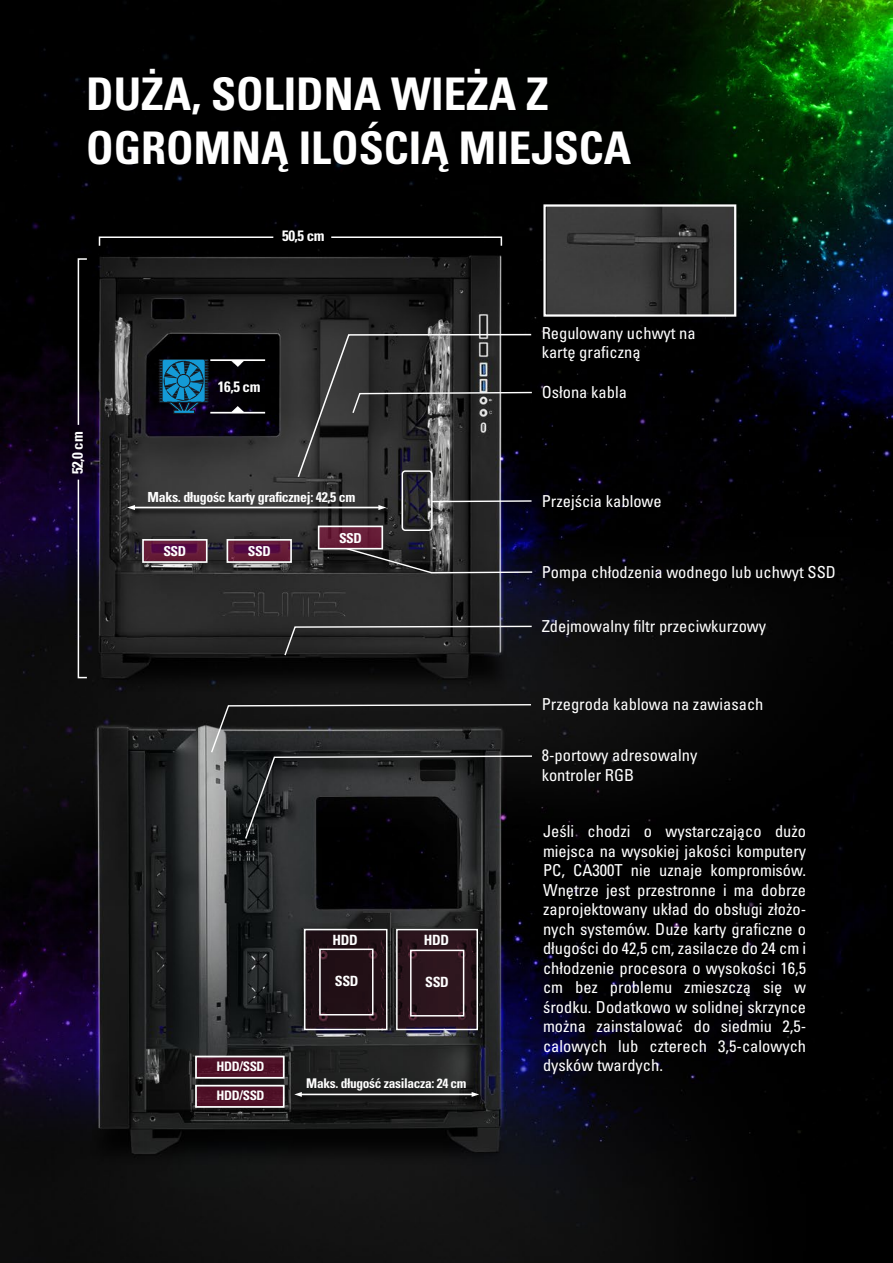
<style>
.page{position:relative;width:893px;height:1263px;background:#fff}
.page>*{position:absolute;margin:0;border:0;box-sizing:border-box;transform-origin:0 0}
.t1{font:45px/54px "Univers LTCYR 67 Bold Cond";color:#fff}
.t2{font:condensed 16.5px/19.5px "Univers LTCYR 57";color:#fff}
.t3{font:15px "Univers LTCYR 67 Bold Cond";letter-spacing:-.025em;color:#fff}
.t4{font:14.1px "Univers LTCYR 67 Bold Cond";letter-spacing:-.025em;color:#fff}
.t5{font:13.95px "Univers LTCYR 67 Bold Cond";letter-spacing:-.025em;color:#fff}
.t6{font:13.65px "Univers LTCYR 67 Bold Cond";letter-spacing:-.025em;color:#fff}
.t7{font:13.35px "Univers LTCYR 67 Bold Cond";letter-spacing:-.025em;color:#fff}
.t8{font:13.05px "Univers LTCYR 67 Bold Cond";letter-spacing:-.025em;color:#fff}
</style>
<div class="page">
<img style="left:0;top:0;width:892px;height:1263px">
<svg style="left:330px;top:236px;width:173px;height:11px"></svg>
<svg style="left:98px;top:236px;width:177px;height:11px"></svg>
<svg style="left:77px;top:257px;width:11px;height:169px"></svg>
<svg style="left:77px;top:478px;width:11px;height:201px"></svg>
<svg style="left:145px;top:542px;width:59px;height:18px"></svg>
<div style="left:142px;top:539px;width:65px;height:24px;border:2px solid #fff"></div>
<svg style="left:230px;top:542px;width:59px;height:18px"></svg>
<div style="left:227px;top:539px;width:65px;height:24px;border:2px solid #fff"></div>
<div style="left:318px;top:526px;width:65px;height:23px;background:#681f39"></div>
<div style="left:318px;top:526px;width:65px;height:23px;border:2px solid #fff"></div>
<img style="left:119px;top:500px;width:282px;height:21px">
<svg style="left:127px;top:505px;width:259px;height:5px"></svg>
<div style="left:159px;top:400px;width:49px;height:2px;border:1px solid #1a171b"></div>
<div style="left:159px;top:398px;width:49px;height:2px;border:1px solid #1a171b"></div>
<div style="left:159px;top:395px;width:49px;height:2px;border:1px solid #1a171b"></div>
<div style="left:159px;top:392px;width:49px;height:2px;border:1px solid #1a171b"></div>
<div style="left:159px;top:389px;width:49px;height:2px;border:1px solid #1a171b"></div>
<div style="left:159px;top:387px;width:49px;height:2px;border:1px solid #1a171b"></div>
<div style="left:159px;top:384px;width:49px;height:2px;border:1px solid #1a171b"></div>
<div style="left:159px;top:381px;width:49px;height:2px;border:1px solid #1a171b"></div>
<div style="left:159px;top:379px;width:49px;height:1px;border:1px solid #1a171b"></div>
<div style="left:159px;top:376px;width:49px;height:2px;border:1px solid #1a171b"></div>
<div style="left:159px;top:373px;width:49px;height:2px;border:1px solid #1a171b"></div>
<div style="left:159px;top:370px;width:49px;height:2px;border:1px solid #1a171b"></div>
<div style="left:159px;top:368px;width:49px;height:1px;border:1px solid #1a171b"></div>
<div style="left:159px;top:365px;width:49px;height:2px;border:1px solid #1a171b"></div>
<div style="left:159px;top:362px;width:49px;height:2px;border:1px solid #1a171b"></div>
<div style="left:159px;top:359px;width:49px;height:2px;border:1px solid #1a171b"></div>
<svg style="left:162px;top:359px;width:43px;height:55px"></svg>
<div style="left:177px;top:374px;width:13px;height:13px;background:#149ad6;border-radius:50%"></div>
<div style="left:177px;top:374px;width:13px;height:13px;border:1px solid #1a171b;border-radius:50%"></div>
<hr style="left:210px;top:359px;width:55px;height:2px;background:#fff">
<svg style="left:231px;top:361px;width:14px;height:6px"></svg>
<hr style="left:210px;top:412px;width:55px;height:1px;background:#fff">
<svg style="left:231px;top:406px;width:14px;height:6px"></svg>
<svg style="left:283px;top:625px;width:250px;height:32px"></svg>
<svg style="left:210px;top:703px;width:323px;height:137px"></svg>
<svg style="left:296px;top:333px;width:237px;height:146px"></svg>
<svg style="left:433px;top:500px;width:100px;height:3px"></svg>
<svg style="left:345px;top:547px;width:189px;height:27px"></svg>
<div style="left:543px;top:204px;width:193px;height:113px;border:2px solid #fff"></div>
<div style="left:402px;top:470px;width:31px;height:61px;border:2px solid #fff;border-radius:3px"></div>
<img style="left:286px;top:1087px;width:207px;height:21px">
<svg style="left:294px;top:1092px;width:185px;height:5px"></svg>
<div style="left:195px;top:1056px;width:90px;height:22px;background:#4d0f25"></div>
<div style="left:195px;top:1056px;width:90px;height:22px;border:2px solid #fff"></div>
<div style="left:195px;top:1085px;width:90px;height:23px;background:#4e1026"></div>
<div style="left:195px;top:1085px;width:90px;height:23px;border:2px solid #fff"></div>
<svg style="left:398px;top:931px;width:78px;height:97px;fill:#2c151e"></svg>
<div style="left:304px;top:929px;width:83px;height:101px;background:#210f15"></div>
<div style="left:304px;top:929px;width:83px;height:101px;border:1px solid #fff"></div>
<div style="left:319px;top:948px;width:54px;height:67px;border:2px solid #fff"></div>
<div style="left:410px;top:950px;width:54px;height:66px;border:2px solid #fff"></div>
<div style="left:396px;top:929px;width:82px;height:101px;border:1px solid #fff"></div>
<h1 class="t1" style="left:86px;top:66px;width:547px">DUŻA, SOLIDNA WIEŻA Z<br>OGROMNĄ ILOŚCIĄ MIEJSCA</h1>
<p class="t3" style="left:68px;top:474px;width:44px;rotate:-90deg">52,0 cm</p>
<p class="t3" style="left:282px;top:227px;width:44px">50,5 cm</p>
<p class="t3" style="left:218px;top:377px;width:44px">16,5 cm</p>
<p class="t5" style="left:148px;top:488px;width:209px">Maks. długośc karty graficznej: 42,5 cm</p>
<p class="t6" style="left:163px;top:543px;width:24px">SSD</p>
<p class="t6" style="left:248px;top:543px;width:24px">SSD</p>
<p class="t6" style="left:339px;top:530px;width:24px">SSD</p>
<p class="t8" style="left:216px;top:1059px;width:50px">HDD/SSD</p>
<p class="t8" style="left:216px;top:1088px;width:50px">HDD/SSD</p>
<p class="t4" style="left:332px;top:932px;width:27px">HDD</p>
<p class="t4" style="left:424px;top:932px;width:27px">HDD</p>
<p class="t4" style="left:335px;top:972px;width:25px">SSD</p>
<p class="t4" style="left:425px;top:974px;width:25px">SSD</p>
<p class="t7" style="left:306px;top:1075px;width:162px">Maks. długość zasilacza: 24 cm</p>
<p class="t2" style="left:542px;top:323px;width:155px">Regulowany uchwyt na kartę graficzną</p>
<p class="t2" style="left:542px;top:382px;width:87px">Osłona kabla</p>
<p class="t2" style="left:542px;top:491px;width:122px">Przejścia kablowe</p>
<p class="t2" style="left:542px;top:562px;width:296px">Pompa chłodzenia wodnego lub uchwyt SSD</p>
<p class="t2" style="left:542px;top:616px;width:226px">Zdejmowalny filtr przeciwkurzowy</p>
<p class="t2" style="left:542px;top:694px;width:223px">Przegroda kablowa na zawiasach</p>
<p class="t2" style="left:542px;top:745px;width:157px">8-portowy adresowalny kontroler RGB</p>
<p class="t2" style="left:543px;top:821px;width:265px;text-align:justify">Jeśli chodzi o wystarczająco dużo miejsca na wysokiej jakości komputery PC, CA300T nie uznaje kompromisów.<br>Wnętrze jest przestronne i ma dobrze zaprojektowany układ do obsługi złożo&shy;nych systemów. Duże karty graficzne o długości do 42,5 cm, zasilacze do 24 cm i chłodzenie procesora o wysokości 16,5 cm bez problemu zmieszczą się w środku. Dodatkowo w solidnej skrzynce można zainstalować do siedmiu 2,5- calowych lub czterech 3,5-calowych dysków twardych.</p>
</div>
